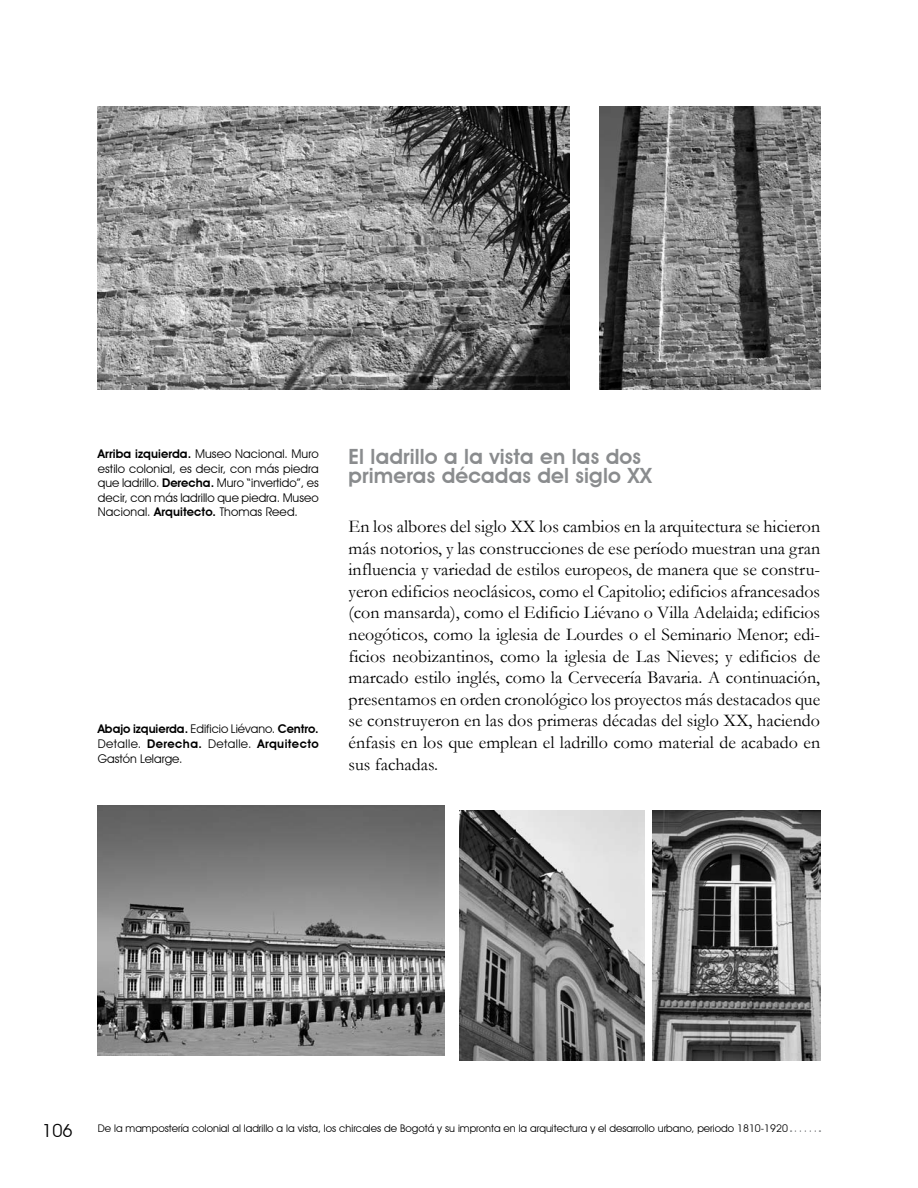
<style>
.page{position:relative;width:918px;height:1188px;background:#fff}
.page>*{position:absolute;margin:0;border:0;box-sizing:border-box;transform-origin:0 0}
.t1{font:600 21px/19.5px "Avant Garde IT Cby BT";letter-spacing:.01em;color:#8a8c8e}
.t2{font:18px/21.6px "Garamond";color:#000;text-align:justify}
.t3{font:18px "Avant Garde IT Cby BT";color:#000}
.t4{font:12px/14.4px "Avant Garde IT Cby BT";letter-spacing:.005em;color:#000;text-align:justify}
.t5{font:10.5px "Avant Garde IT Cby BT";color:#000}
.s1{font-weight:600}
</style>
<div class="page">
<svg style="left:791px;top:1130px;width:29px;height:2px"></svg>
<img style="left:98px;top:106px;width:471px;height:284px">
<img style="left:599px;top:106px;width:221px;height:284px">
<img style="left:98px;top:806px;width:346px;height:250px">
<img style="left:459px;top:811px;width:186px;height:249px">
<img style="left:653px;top:811px;width:167px;height:249px">
<p class="t4" style="left:98px;top:447px;width:222px"><span class="s1">Arriba izquierda.</span> Museo Nacional. Muro estilo colonial, es decir, con más piedra que ladrillo. <span class="s1">Derecha.</span> Muro “invertido”, es decir, con más ladrillo que piedra. Museo Nacional. <span class="s1">Arquitecto.</span> Thomas Reed.</p>
<p class="t4" style="left:98px;top:722px;width:222px;line-height:15px"><span class="s1">Abajo izquierda.</span> Edificio Liévano. <span class="s1">Centro.<br></span>Detalle. <span class="s1">Derecha.</span> Detalle. <span class="s1">Arquitecto </span>Gastón Lelarge.</p>
<p class="t1" style="left:349px;top:447px;width:305px">El ladrillo a la vista en las dos primeras décadas del siglo XX</p>
<p class="t2" style="left:349px;top:515px;width:473px">En los albores del siglo XX los cambios en la arquitectura se hicieron más notorios, y las construcciones de ese período muestran una gran influencia y variedad de estilos europeos, de manera que se constru&shy;yeron edificios neoclásicos, como el Capitolio; edificios afrancesados (con mansarda), como el Edificio Liévano o Villa Adelaida; edificios neogóticos, como la iglesia de Lourdes o el Seminario Menor; edi&shy;ficios neobizantinos, como la iglesia de Las Nieves; y edificios de marcado estilo inglés, como la Cervecería Bavaria. A continuación, presentamos en orden cronológico los proyectos más destacados que se construyeron en las dos primeras décadas del siglo XX, haciendo énfasis en los que emplean el ladrillo como material de acabado en sus fachadas.</p>
<p class="t3" style="left:42px;top:1120px;width:32px">106</p>
<p class="t5" style="left:98px;top:1122px;width:692px">De la mampostería colonial al ladrillo a la vista, los chircales de Bogotá y su impronta en la arquitectura y el desarrollo urbano, periodo 1810-1920</p>
</div>
